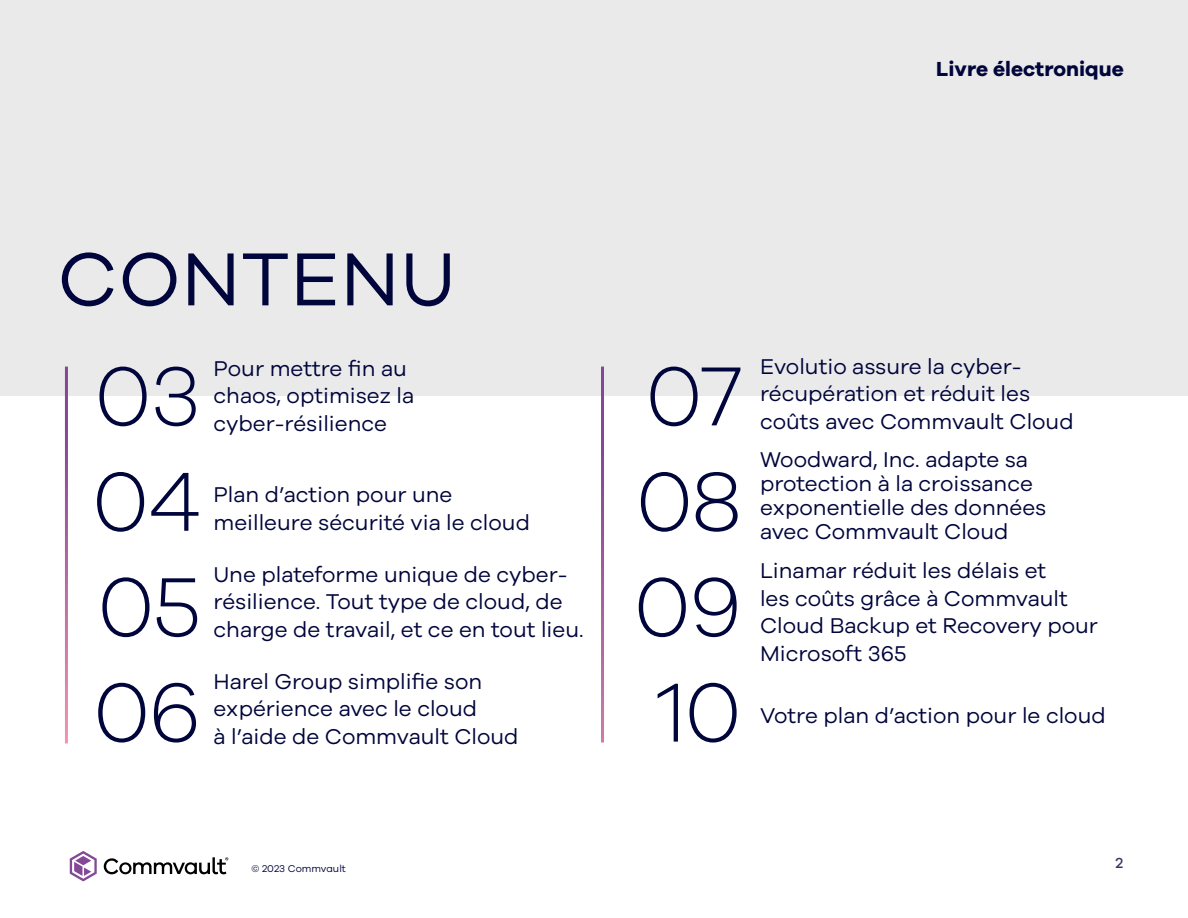
<style>
.page{position:relative;width:1188px;height:918px;background:#fff}
.page>*{position:absolute;margin:0;border:0;box-sizing:border-box;transform-origin:0 0}
.t1{font:300 86.4px "Galano Grotesque";letter-spacing:-.02em;color:#00053b}
.t2{font:77.4px "Galano Grotesque";letter-spacing:.01em;color:#00053b}
.Body_Copy{font:22.05px/27.6px "Galano Grotesque";color:#00053b}
.Document_Title{font:700 21px "Galano Grotesque";color:#00053b}
.Body_Copy-2{font:500 15px "Galano Grotesque";color:#333762}
.t3{font:10.2px "Galano Grotesque";color:#00053b}
</style>
<div class="page">
<div style="left:0;top:0;width:1188px;height:396px;background:#eaeaea"></div>
<svg style="left:70px;top:851px;width:27px;height:30px"></svg>
<svg style="left:103px;top:857px;width:125px;height:17px"></svg>
<hr style="left:65px;top:367px;width:3px;height:376px;background:#fff">
<hr style="left:601px;top:367px;width:3px;height:375px;background:#fff">
<p class="Document_Title" style="left:936px;top:56px;width:189px">Livre électronique</p>
<p class="t2" style="left:58px;top:233px;width:400px">CONTENU</p>
<p class="t1" style="left:94px;top:345px;width:108px">03</p>
<p class="t1" style="left:92px;top:450px;width:111px">04</p>
<p class="t1" style="left:97px;top:555px;width:105px">05</p>
<p class="t1" style="left:93px;top:661px;width:110px">06</p>
<p class="Body_Copy" style="left:214px;top:354px;width:202px">Pour mettre fin au chaos, optimisez la</p>
<p class="Body_Copy" style="left:214px;top:409px;width:175px">cyber-résilience</p>
<p class="Body_Copy" style="left:214px;top:480px;width:240px">Plan d’action pour une</p>
<p class="Body_Copy" style="left:214px;top:508px;width:318px">meilleure sécurité via le cloud</p>
<p class="Body_Copy" style="left:214px;top:560px;width:356px">Une plateforme unique de cyber&shy;résilience. Tout type de cloud, de</p>
<p class="Body_Copy" style="left:214px;top:615px;width:372px">charge de travail, et ce en tout lieu.</p>
<p class="Body_Copy" style="left:214px;top:667px;width:270px">Harel Group simplifie son expérience avec le cloud</p>
<p class="Body_Copy" style="left:214px;top:722px;width:307px">à l’aide de Commvault Cloud</p>
<p class="t3" style="left:252px;top:863px;width:96px">© 2023 Commvault</p>
<p class="t1" style="left:645px;top:345px;width:98px">07</p>
<p class="t1" style="left:636px;top:450px;width:108px">08</p>
<p class="t1" style="left:634px;top:555px;width:110px">09</p>
<p class="t1" style="left:656px;top:661px;width:87px">10</p>
<p class="Body_Copy" style="left:760px;top:352px;width:272px">Evolutio assure la cyber&shy;récupération et réduit les</p>
<p class="Body_Copy" style="left:760px;top:407px;width:315px">coûts avec Commvault Cloud</p>
<p class="Body_Copy" style="left:760px;top:447px;width:288px;line-height:24px">Woodward, Inc. adapte sa protection à la croissance exponentielle des données</p>
<p class="Body_Copy" style="left:760px;top:517px;width:250px">avec Commvault Cloud</p>
<p class="Body_Copy" style="left:760px;top:556px;width:340px">Linamar réduit les délais et<br>les coûts grâce à Commvault<br>Cloud Backup et Recovery pour</p>
<p class="Body_Copy" style="left:760px;top:639px;width:148px">Microsoft 365</p>
<p class="Body_Copy" style="left:760px;top:701px;width:347px">Votre plan d’action pour le cloud</p>
<p class="Body_Copy-2" style="left:1115px;top:854px;width:9px">2</p>
</div>
